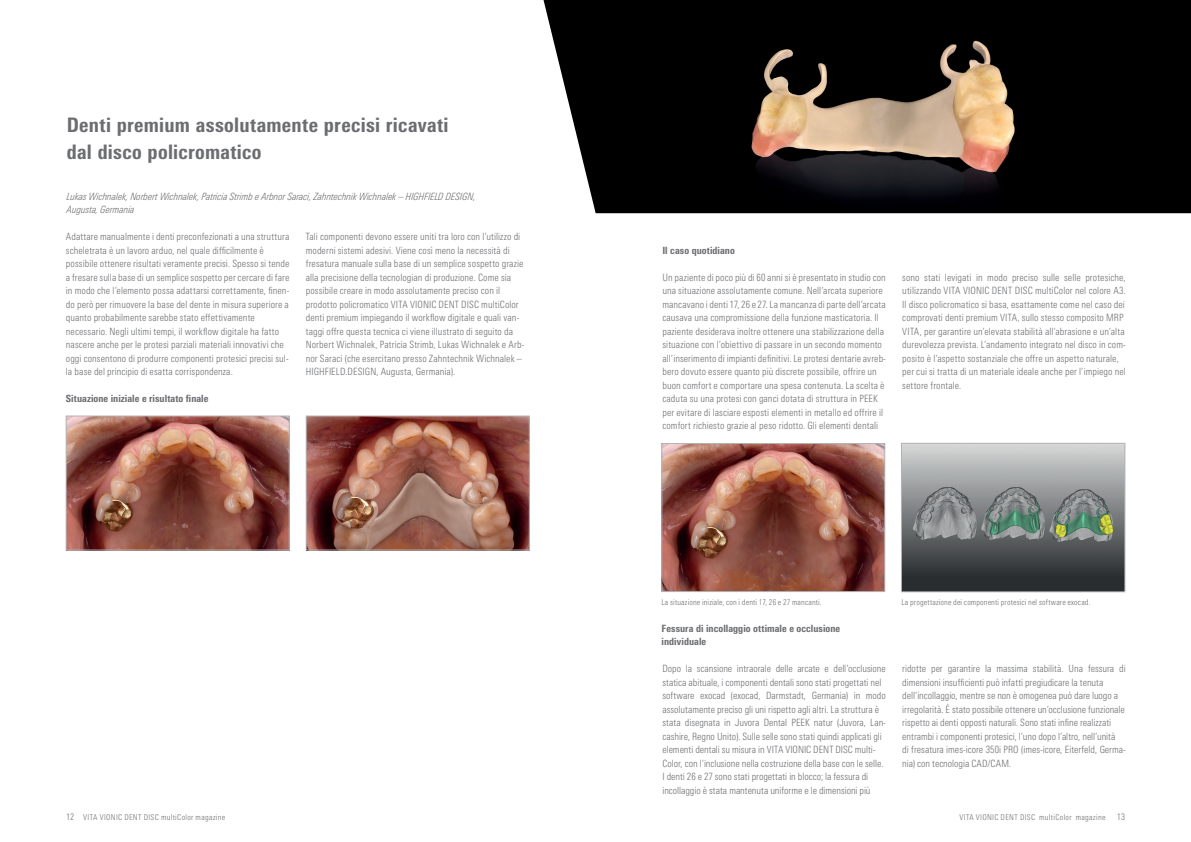
<style>
.page{position:relative;width:1191px;height:842px;background:#fff}
.page>*{position:absolute;margin:0;border:0;box-sizing:border-box;transform-origin:0 0}
.t1{font:800 condensed 20px/27px "Univers Next Pro";letter-spacing:.015em;color:#6c6d70}
.t2{font:300 condensed 10px/13.5px "Univers Next Pro";letter-spacing:.005em;color:#6c6d70}
.t3{font:italic 300 condensed 10px/13.5px "Univers Next Pro";color:#6c6d70}
.t4{font:800 condensed 10px/13.5px "Univers Next Pro";letter-spacing:.005em;color:#6c6d70}
.t5{font:300 condensed 9px "Univers Next Pro";color:#6c6d70}
.t6{font:300 condensed 8px "Univers Next Pro";letter-spacing:.025em;color:#6c6d70}
.s1{font-size:9px}
</style>
<div class="page">
<img style="left:663px;top:445px;width:220px;height:145px">
<div style="left:661px;top:443px;width:224px;height:149px;border:1px solid #b2b3b7"></div>
<img style="left:903px;top:445px;width:220px;height:145px">
<div style="left:901px;top:443px;width:224px;height:149px;border:1px solid #b2b3b7"></div>
<img style="left:68px;top:418px;width:219px;height:130px">
<div style="left:66px;top:416px;width:223px;height:134px;border:1px solid #b2b3b7"></div>
<img style="left:308px;top:418px;width:219px;height:130px">
<div style="left:306px;top:416px;width:223px;height:134px;border:1px solid #b2b3b7"></div>
<img style="left:543px;top:0;width:648px;height:213px">
<h1 class="t1" style="left:67px;top:111px;width:383px">Denti premium assolutamente precisi ricavati dal disco policromatico</h1>
<p class="t3" style="left:67px;top:189px;width:410px">Lukas Wichnalek, Norbert Wichnalek, Patricia Strimb e Arbnor Saraci, Zahntechnik Wichnalek – HIGHFIELD DESIGN,<br>Augusta, Germania</p>
<p class="t2" style="left:66px;top:230px;width:225px">Adattare manualmente i denti preconfezionati a una struttura scheletrata è un lavoro arduo, nel quale difficilmente è possibile ottenere risultati veramente precisi. Spesso si tende a fresare sulla base di un semplice sospetto per cercare di fare in modo che l‘elemento possa adattarsi correttamente, finen&shy;do però per rimuovere la base del dente in misura superiore a quanto probabilmente sarebbe stato effettivamente necessario. Negli ultimi tempi, il workflow digitale ha fatto nascere anche per le protesi parziali materiali innovativi che oggi consentono di produrre componenti protesici precisi sul&shy;la base del principio di esatta corrispondenza.</p>
<p class="t2" style="left:306px;top:230px;width:220px">Tali componenti devono essere uniti tra loro con l‘utilizzo di moderni sistemi adesivi. Viene così meno la necessità di fresatura manuale sulla base di un semplice sospetto grazie alla precisione della tecnologian di produzione. Come sia possibile creare in modo assolutamente preciso con il prodotto policromatico VITA VIONIC DENT DISC multiColor denti premium impiegando il workflow digitale e quali van&shy;taggi offre questa tecnica ci viene illustrato di seguito da Norbert Wichnalek, Patricia Strimb, Lukas Wichnalek e Arb&shy;nor Saraci (che esercitano presso Zahntechnik Wichnalek – HIGHFIELD.DESIGN, Augusta, Germania).</p>
<p class="t4" style="left:66px;top:392px;width:144px">Situazione iniziale e risultato finale</p>
<p class="t4" style="left:662px;top:243px;width:74px">Il caso quotidiano</p>
<p class="t2" style="left:662px;top:270px;width:225px">Un paziente di poco più di 60 anni si è presentato in studio con una situazione assolutamente comune. Nell‘arcata superiore mancavano i denti 17, 26 e 27. La mancanza di parte dell‘arcata causava una compromissione della funzione masticatoria. Il paziente desiderava inoltre ottenere una stabilizzazione della situazione con l‘obiettivo di passare in un secondo momento all‘inserimento di impianti definitivi. Le protesi dentarie avreb&shy;bero dovuto essere quanto più discrete possibile, offrire un buon comfort e comportare una spesa contenuta. La scelta è caduta su una protesi con ganci dotata di struttura in PEEK per evitare di lasciare esposti elementi in metallo ed offrire il comfort richiesto grazie al peso ridotto. Gli elementi dentali</p>
<p class="t2" style="left:902px;top:270px;width:225px">sono stati levigati in modo preciso sulle selle protesiche, utilizzando VITA VIONIC DENT DISC multiColor nel colore A3.<br>Il disco policromatico si basa, esattamente come nel caso dei comprovati denti premium VITA, sullo stesso composito MRP VITA, per garantire un‘elevata stabilità all‘abrasione e un‘alta durevolezza prevista. L‘andamento integrato nel disco in com&shy;posito è l‘aspetto sostanziale che offre un aspetto naturale, per cui si tratta di un materiale ideale anche per l‘impiego nel settore frontale.</p>
<p class="t6" style="left:661px;top:597px;width:162px">La situazione iniziale, con i denti 17, 26 e 27 mancanti.</p>
<p class="t6" style="left:901px;top:597px;width:190px">La progettazione dei componenti protesici nel software exocad.</p>
<p class="t4" style="left:661px;top:621px;width:180px">Fessura di incollaggio ottimale e occlusione individuale</p>
<p class="t2" style="left:662px;top:662px;width:225px">Dopo la scansione intraorale delle arcate e dell‘occlusione statica abituale, i componenti dentali sono stati progettati nel software exocad (exocad, Darmstadt, Germania) in modo assolutamente preciso gli uni rispetto agli altri. La struttura è stata disegnata in Juvora Dental PEEK natur (Juvora, Lan&shy;cashire, Regno Unito). Sulle selle sono stati quindi applicati gli elementi dentali su misura in VITA VIONIC DENT DISC multi-Color, con l‘inclusione nella costruzione della base con le selle.<br>I denti 26 e 27 sono stati progettati in blocco; la fessura di incollaggio è stata mantenuta uniforme e le dimensioni più</p>
<p class="t2" style="left:902px;top:662px;width:225px">ridotte per garantire la massima stabilità. Una fessura di dimensioni insufficienti può infatti pregiudicare la tenuta dell‘incollaggio, mentre se non è omogenea può dare luogo a irregolarità. È stato possibile ottenere un‘occlusione funzionale rispetto ai denti opposti naturali. Sono stati infine realizzati entrambi i componenti protesici, l‘uno dopo l‘altro, nell‘unità<br>di fresatura imes-icore 350i PRO (imes-icore, Eiterfeld, Germa&shy;nia) con tecnologia CAD/CAM.</p>
<p class="t6" style="left:66px;top:813px;width:161px"><span class="s1">12</span> VITA VIONIC DENT DISC multiColor magazine</p>
<p class="t6" style="left:959px;top:812px;width:148px">VITA VIONIC DENT DISC multiColor magazine</p>
<p class="t5" style="left:1117px;top:812px;width:9px">13</p>
</div>
